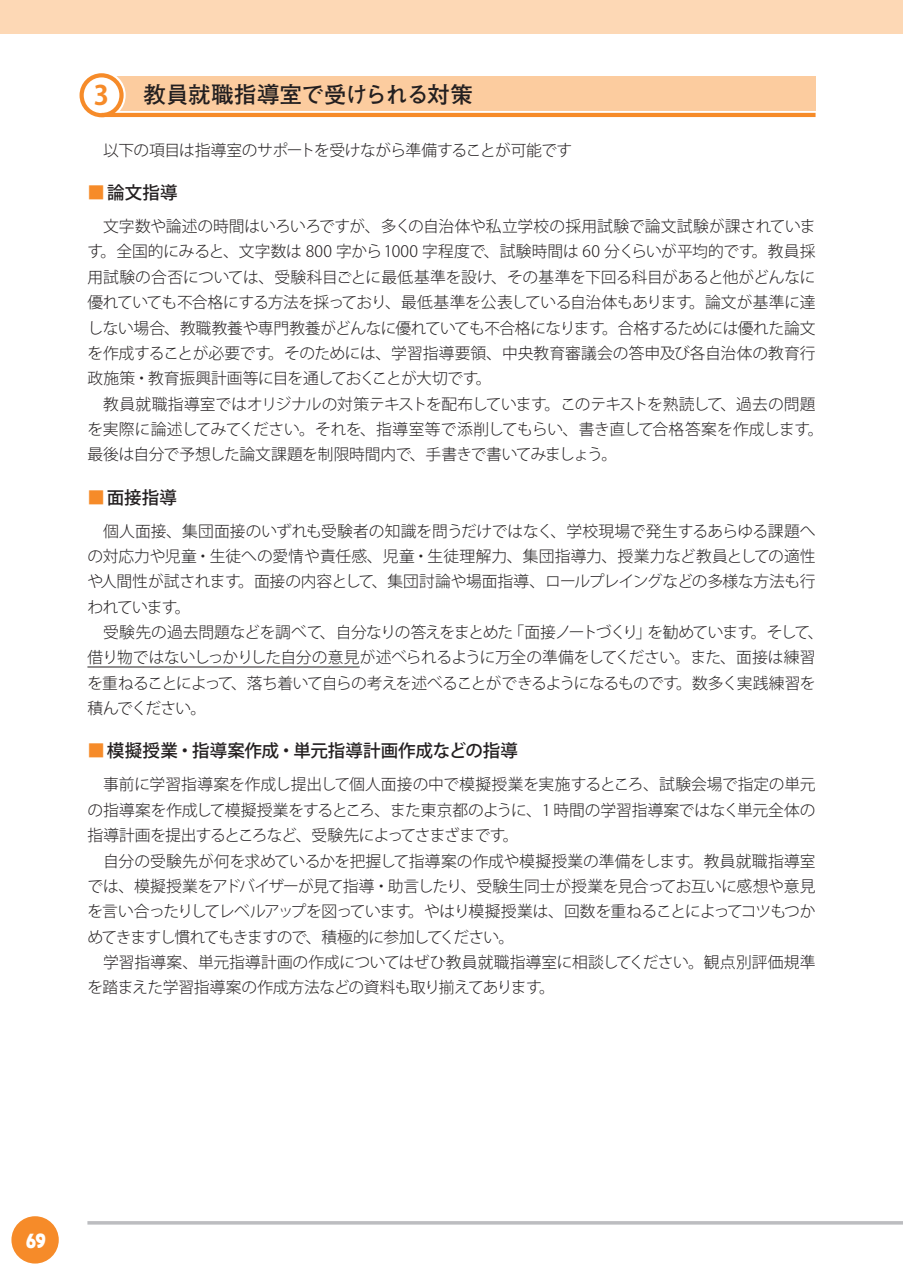
<style>
.page{position:relative;width:903px;height:1275px;background:#fff}
.page>*{position:absolute;margin:0;border:0;box-sizing:border-box;transform-origin:0 0}
.t1{font:700 26.6px "Koz Go Pro";color:#f68b29}
.t2{font:700 22.75px "Futo Go B101 Pro";letter-spacing:-.02em;color:#231f20}
.t3{font:500 17.5px "Koz Go Pro";letter-spacing:.005em;color:#231f20}
.t4{font:17.5px "Revue Std";color:#fff;scale:.85 1}
.t5{font:300 15.75px/25.4px "Koz Go Pro";letter-spacing:-.03em;color:#231f20;text-align:justify}
.s1{color:#f68b29}
</style>
<div class="page">
<svg style="left:87px;top:1221px;width:816px;height:4px;background:#c4c4c7"></svg>
<div style="left:11px;top:1216px;width:48px;height:47px;background:#f68b29;border-radius:50%"></div>
<div style="left:0;top:0;width:903px;height:33px;background:#fdd8b5"></div>
<div style="left:101px;top:77px;width:714px;height:34px;background:#fccc9f"></div>
<svg style="left:77px;top:72px;width:47px;height:46px"></svg>
<div style="left:76px;top:71px;width:50px;height:49px;border:3px solid #fff;border-radius:50%"></div>
<div style="left:82px;top:75px;width:39px;height:40px;background:#fff;border-radius:50%"></div>
<div style="left:80px;top:73px;width:44px;height:44px;border:4px solid #f68b29;border-radius:50%"></div>
<hr style="left:102px;top:113px;width:713px;height:4px;background:#f68b29">
<hr style="left:87px;top:667px;width:273px;height:1px;background:#231f20">
<h1 class="t1" style="left:94px;top:78px;width:17px">3</h1>
<h2 class="t2" style="left:143px;top:77px;width:331px">教員就職指導室で受けられる対策</h2>
<p class="t5" style="left:103px;top:138px;width:471px">以下の項目は指導室のサポートを受けながら準備することが可能です</p>
<p class="t3" style="left:87px;top:181px;width:92px"><span class="s1">■</span>論文指導</p>
<p class="t5" style="left:87px;top:214px;width:730px;text-indent:16px">文字数や論述の時間はいろいろですが、多くの自治体や私立学校の採用試験で論文試験が課されています。全国的にみると、文字数は 800 字から1000 字程度で、試験時間は 60 分くらいが平均的です。教員採用試験の合否については、受験科目ごとに最低基準を設け、その基準を下回る科目があると他がどんなに優れていても不合格にする方法を採っており、最低基準を公表している自治体もあります。論文が基準に達しない場合、教職教養や専門教養がどんなに優れていても不合格になります。合格するためには優れた論文を作成することが必要です。そのためには、学習指導要領、中央教育審議会の答申及び各自治体の教育行政施策・教育振興計画等に目を通しておくことが大切です。</p>
<p class="t5" style="left:87px;top:391px;width:737px;text-align:left;text-indent:16px">教員就職指導室ではオリジナルの対策テキストを配布しています。このテキストを熟読して、過去の問題を実際に論述してみてください。それを、指導室等で添削してもらい、書き直して合格答案を作成します。最後は自分で予想した論文課題を制限時間内で、手書きで書いてみましょう。</p>
<p class="t3" style="left:87px;top:486px;width:91px"><span class="s1">■</span>面接指導</p>
<p class="t5" style="left:87px;top:518px;width:730px;text-indent:16px">個人面接、集団面接のいずれも受験者の知識を問うだけではなく、学校現場で発生するあらゆる課題への対応力や児童・生徒への愛情や責任感、児童・生徒理解力、集団指導力、授業力など教員としての適性や人間性が試されます。面接の内容として、集団討論や場面指導、ロールプレイングなどの多様な方法も行われています。</p>
<p class="t5" style="left:87px;top:620px;width:737px;text-align:left;text-indent:16px">受験先の過去問題などを調べて、自分なりの答えをまとめた「面接ノートづくり」を勧めています。そして、借り物ではないしっかりした自分の意見が述べられるように万全の準備をしてください。また、面接は練習を重ねることによって、落ち着いて自らの考えを述べることができるようになるものです。数多く実践練習を積んでください。</p>
<p class="t3" style="left:87px;top:740px;width:432px"><span class="s1">■</span>模擬授業・指導案作成・単元指導計画作成などの指導</p>
<p class="t5" style="left:87px;top:772px;width:730px;text-indent:16px">事前に学習指導案を作成し提出して個人面接の中で模擬授業を実施するところ、試験会場で指定の単元の指導案を作成して模擬授業をするところ、また東京都のように、1 時間の学習指導案ではなく単元全体の指導計画を提出するところなど、受験先によってさまざまです。</p>
<p class="t5" style="left:87px;top:848px;width:729px;text-indent:16px">自分の受験先が何を求めているかを把握して指導案の作成や模擬授業の準備をします。教員就職指導室では、模擬授業をアドバイザーが見て指導・助言したり、受験生同士が授業を見合ってお互いに感想や意見を言い合ったりしてレベルアップを図っています。やはり模擬授業は、回数を重ねることによってコツもつかめてきますし慣れてもきますので、積極的に参加してください。</p>
<p class="t5" style="left:87px;top:950px;width:729px;text-indent:16px">学習指導案、単元指導計画の作成についてはぜひ教員就職指導室に相談してください。観点別評価規準を踏まえた学習指導案の作成方法などの資料も取り揃えてあります。</p>
<p class="t4" style="left:26px;top:1229px;width:25px">69</p>
</div>
